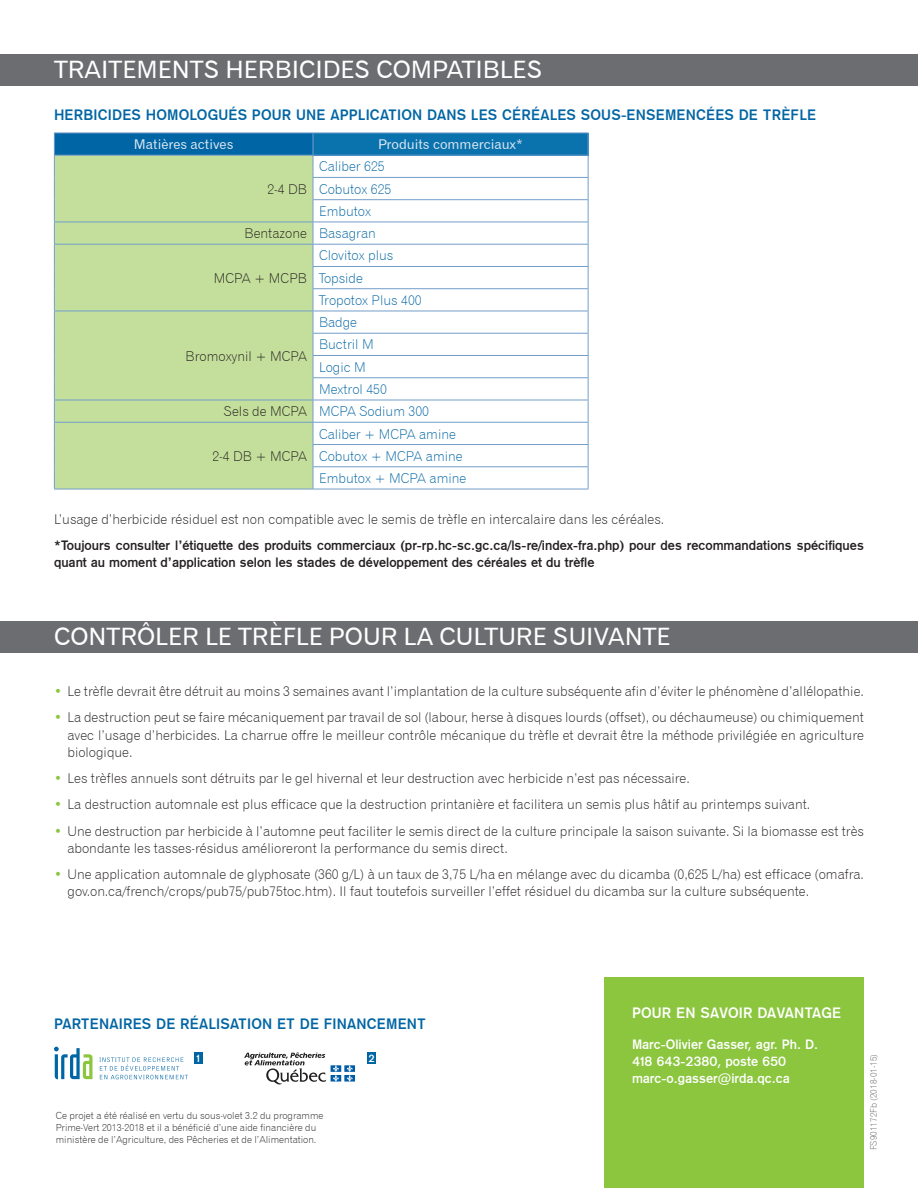
<style>
.page{position:relative;width:918px;height:1188px;background:#fff}
.page>*{position:absolute;margin:0;border:0;box-sizing:border-box;transform-origin:0 0}
.Titre{font:24px "Gothic 720 BT Roman B";color:#fff}
.Sous-titre{font:15px "Gothic 725 BT Bold A";letter-spacing:.01em;color:#0065a4}
.Sous-titre-2{font:15px "Gothic 725 BT Bold A";letter-spacing:.01em;color:#fff}
.Texte_courant{font:13.5px/17.2px "Gothic 720 BT Light B";color:#231f20}
.Texte_courant-2{font:13.5px/17.2px "Gothic 725 BT Bold A";color:#231f20}
.Texte_courant-3{font:13.5px "Gothic 720 BT Light B";color:#0065a4}
.Sous-titre-3{font:13.5px/17.2px "Gothic 725 BT Bold A";color:#fff}
.Texte_courant-4{font:13.5px "Gothic 720 BT Roman B";color:#dde7f2}
.Texte_courant-5{font:10.5px "Gothic 725 BT Bold A";color:#fff}
.no_de_fiche{font:9.75px "Gothic 720 BT Light B";color:#231f20}
.no_de_fiche-2{font:9px "Gothic 720 BT Light B";color:#636366}
.s1{color:#8bc63e}
</style>
<div class="page">
<div style="left:605px;top:977px;width:259px;height:211px;background:#8bc63e"></div>
<svg style="left:54px;top:1047px;width:38px;height:32px"></svg>
<svg style="left:99px;top:1057px;width:89px;height:22px"></svg>
<div style="left:194px;top:1052px;width:9px;height:12px;background:#0065a4"></div>
<div style="left:367px;top:1052px;width:9px;height:12px;background:#0065a4"></div>
<svg style="left:244px;top:1052px;width:111px;height:32px"></svg>
<div style="left:0;top:54px;width:918px;height:31px;background:#6c6d70"></div>
<div style="left:0;top:621px;width:918px;height:31px;background:#6c6d70"></div>
<div style="left:54px;top:133px;width:259px;height:22px;background:#0065a4"></div>
<div style="left:313px;top:133px;width:275px;height:22px;background:#0a73ae"></div>
<div style="left:55px;top:156px;width:258px;height:333px;background:#c4df9b"></div>
<hr style="left:54px;top:133px;width:259px;height:1px;background:#729eca">
<hr style="left:313px;top:133px;width:276px;height:1px;background:#729eca">
<hr style="left:54px;top:155px;width:259px;height:1px;background:#729eca">
<hr style="left:313px;top:155px;width:276px;height:1px;background:#729eca">
<hr style="left:313px;top:177px;width:276px;height:1px;background:#729eca">
<hr style="left:313px;top:199px;width:276px;height:1px;background:#729eca">
<hr style="left:54px;top:222px;width:259px;height:1px;background:#729eca">
<hr style="left:313px;top:222px;width:276px;height:1px;background:#729eca">
<hr style="left:54px;top:244px;width:259px;height:1px;background:#729eca">
<hr style="left:313px;top:244px;width:276px;height:1px;background:#729eca">
<hr style="left:313px;top:266px;width:276px;height:1px;background:#729eca">
<hr style="left:313px;top:288px;width:276px;height:1px;background:#729eca">
<hr style="left:54px;top:311px;width:259px;height:1px;background:#729eca">
<hr style="left:313px;top:311px;width:276px;height:1px;background:#729eca">
<hr style="left:313px;top:333px;width:276px;height:1px;background:#729eca">
<hr style="left:313px;top:355px;width:276px;height:1px;background:#729eca">
<hr style="left:313px;top:377px;width:276px;height:1px;background:#729eca">
<hr style="left:54px;top:400px;width:259px;height:1px;background:#729eca">
<hr style="left:313px;top:400px;width:276px;height:1px;background:#729eca">
<hr style="left:54px;top:422px;width:259px;height:1px;background:#729eca">
<hr style="left:313px;top:422px;width:276px;height:1px;background:#729eca">
<hr style="left:313px;top:444px;width:276px;height:1px;background:#729eca">
<svg style="left:54px;top:133px;width:1px;height:356px"></svg>
<hr style="left:313px;top:466px;width:276px;height:1px;background:#729eca">
<svg style="left:313px;top:133px;width:1px;height:356px"></svg>
<svg style="left:588px;top:133px;width:1px;height:356px"></svg>
<hr style="left:54px;top:489px;width:259px;height:1px;background:#729eca">
<hr style="left:313px;top:489px;width:276px;height:1px;background:#729eca">
<p class="Titre" style="left:54px;top:54px;width:490px">TRAITEMENTS HERBICIDES COMPATIBLES</p>
<p class="Sous-titre" style="left:54px;top:106px;width:764px">HERBICIDES HOMOLOGUÉS POUR UNE APPLICATION DANS LES CÉRÉALES SOUS-ENSEMENCÉES DE TRÈFLE</p>
<p class="Texte_courant-4" style="left:134px;top:136px;width:101px">Matières actives</p>
<p class="Texte_courant-4" style="left:378px;top:136px;width:146px">Produits commerciaux*</p>
<p class="Texte_courant" style="left:267px;top:180px;width:41px">2-4 DB</p>
<p class="Texte_courant-3" style="left:319px;top:158px;width:67px">Caliber 625</p>
<p class="Texte_courant-3" style="left:319px;top:181px;width:74px">Cobutox 625</p>
<p class="Texte_courant-3" style="left:319px;top:203px;width:54px">Embutox</p>
<p class="Texte_courant" style="left:245px;top:225px;width:64px">Bentazone</p>
<p class="Texte_courant-3" style="left:319px;top:225px;width:58px">Basagran</p>
<p class="Texte_courant" style="left:214px;top:269px;width:95px">MCPA + MCPB</p>
<p class="Texte_courant-3" style="left:319px;top:247px;width:76px">Clovitox plus</p>
<p class="Texte_courant-3" style="left:319px;top:270px;width:45px">Topside</p>
<p class="Texte_courant-3" style="left:319px;top:292px;width:104px">Tropotox Plus 400</p>
<p class="Texte_courant" style="left:186px;top:347px;width:123px">Bromoxynil + MCPA</p>
<p class="Texte_courant-3" style="left:319px;top:314px;width:40px">Badge</p>
<p class="Texte_courant-3" style="left:319px;top:336px;width:56px">Buctril M</p>
<p class="Texte_courant-3" style="left:319px;top:359px;width:48px">Logic M</p>
<p class="Texte_courant-3" style="left:319px;top:381px;width:70px">Mextrol 450</p>
<p class="Texte_courant" style="left:224px;top:403px;width:85px">Sels de MCPA</p>
<p class="Texte_courant-3" style="left:319px;top:403px;width:112px">MCPA Sodium 300</p>
<p class="Texte_courant" style="left:212px;top:447px;width:96px">2-4 DB + MCPA</p>
<p class="Texte_courant-3" style="left:319px;top:426px;width:139px">Caliber + MCPA amine</p>
<p class="Texte_courant-3" style="left:319px;top:448px;width:145px">Cobutox + MCPA amine</p>
<p class="Texte_courant-3" style="left:319px;top:470px;width:149px">Embutox + MCPA amine</p>
<p class="Texte_courant" style="left:54px;top:510px;width:612px">L’usage d’herbicide résiduel est non compatible avec le semis de trèfle en intercalaire dans les céréales.</p>
<p class="Texte_courant-2" style="left:54px;top:537px;width:811px">*Toujours consulter l’étiquette des produits commerciaux (pr-rp.hc-sc.gc.ca/ls-re/index-fra.php) pour des recommandations spécifiques quant au moment d’application selon les stades de développement des céréales et du trèfle</p>
<p class="Titre" style="left:54px;top:621px;width:618px">CONTRÔLER LE TRÈFLE POUR LA CULTURE SUIVANTE</p>
<p class="Texte_courant" style="left:54px;top:683px;width:812px"><span class="s1">•</span> Le trèfle devrait être détruit au moins 3 semaines avant l’implantation de la culture subséquente afin d’éviter le phénomène d’allélopathie.</p>
<p class="Texte_courant" style="left:68px;top:709px;width:798px;text-align:justify;text-indent:-14px"><span class="s1">•</span> La destruction peut se faire mécaniquement par travail de sol (labour, herse à disques lourds (offset), ou déchaumeuse) ou chimiquement avec l’usage d’herbicides. La charrue offre le meilleur contrôle mécanique du trèfle et devrait être la méthode privilégiée en agriculture biologique.</p>
<p class="Texte_courant" style="left:54px;top:770px;width:637px"><span class="s1">•</span> Les trèfles annuels sont détruits par le gel hivernal et leur destruction avec herbicide n’est pas nécessaire.</p>
<p class="Texte_courant" style="left:54px;top:796px;width:758px"><span class="s1">•</span> La destruction automnale est plus efficace que la destruction printanière et facilitera un semis plus hâtif au printemps suivant.</p>
<p class="Texte_courant" style="left:68px;top:822px;width:798px;text-indent:-14px"><span class="s1">•</span> Une destruction par herbicide à l’automne peut faciliter le semis direct de la culture principale la saison suivante. Si la biomasse est très abondante les tasses-résidus amélioreront la performance du semis direct.</p>
<p class="Texte_courant" style="left:68px;top:866px;width:798px;text-indent:-14px"><span class="s1">•</span> Une application automnale de glyphosate (360 g/L) à un taux de 3,75 L/ha en mélange avec du dicamba (0,625 L/ha) est efficace (omafra. gov.on.ca/french/crops/pub75/pub75toc.htm). Il faut toutefois surveiller l’effet résiduel du dicamba sur la culture subséquente.</p>
<p class="Sous-titre" style="left:54px;top:1015px;width:373px">PARTENAIRES DE RÉALISATION ET DE FINANCEMENT</p>
<p class="Texte_courant-5" style="left:197px;top:1053px;width:5px">1</p>
<p class="Texte_courant-5" style="left:369px;top:1053px;width:8px">2</p>
<p class="no_de_fiche" style="left:56px;top:1110px;width:269px">Ce projet a été réalisé en vertu du sous-volet 3.2 du programme</p>
<p class="no_de_fiche" style="left:56px;top:1122px;width:262px">Prime-Vert 2013-2018 et il a bénéficié d’une aide financière du</p>
<p class="no_de_fiche" style="left:56px;top:1134px;width:262px">ministère de l’Agriculture, des Pêcheries et de l’Alimentation.</p>
<p class="Sous-titre-2" style="left:632px;top:1004px;width:211px">POUR EN SAVOIR DAVANTAGE</p>
<p class="Sous-titre-3" style="left:632px;top:1035px;width:188px">Marc-Olivier Gasser, agr. Ph. D.<br>418 643-2380, poste 650 marc-o.gasser@irda.qc.ca</p>
<p class="no_de_fiche-2" style="left:868px;top:1150px;width:98px;rotate:-90deg">FS901172Fb (2018-01-15)</p>
</div>
